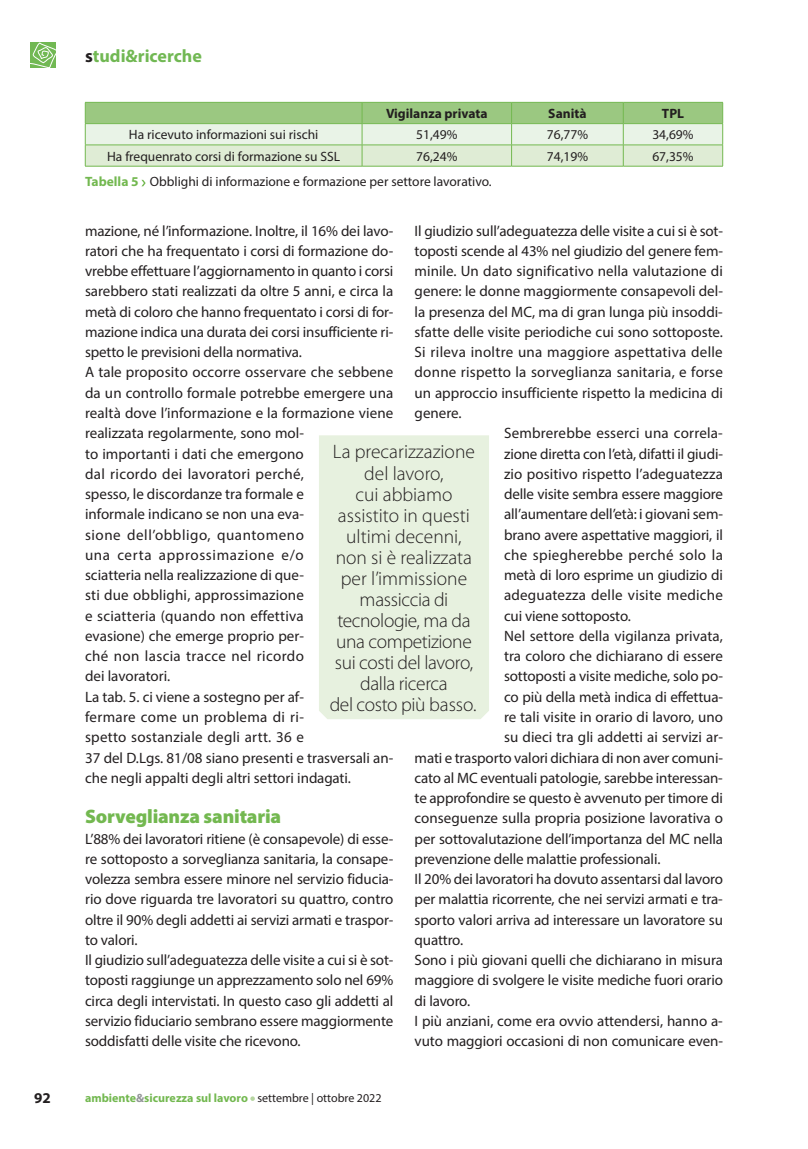
<style>
.page{position:relative;width:808px;height:1149px;background:#fff}
.page>*{position:absolute;margin:0;border:0;box-sizing:border-box;transform-origin:0 0}
.t1{font:300 19.5px/21px "Myriad Pro";color:#231f20;text-align:center}
.t2{font:900 19.5px "Myriad Pro";letter-spacing:-.01em;color:#73b850}
.t3{font:700 18px "Myriad Pro";color:#71b853}
.t4{font:15px/20.2px "Myriad Pro";letter-spacing:-.005em;color:#231f20}
.t5{font:15px "Myriad Pro";letter-spacing:.015em;color:#231f20}
.t6{font:15px "Myriad Pro";letter-spacing:.02em;color:#231f20}
.t7{font:700 15px "Myriad Pro";color:#231f20}
.t8{font:13.5px "Myriad Pro";color:#231f20}
.t9{font:700 13.5px "Myriad Pro";color:#231f20}
.t10{font:700 12px "Myriad Pro";color:#73b850}
.s1{color:#231f20}
.s2{font-weight:700;color:#73b850}
.s3{color:#939598}
.s4{font-weight:400;color:#231f20}
</style>
<div class="page">
<svg style="left:250px;top:1096px;width:5px;height:4px"></svg>
<svg style="left:30px;top:43px;width:25px;height:25px"></svg>
<hr style="left:85px;top:166px;width:277px;height:1px;background:#73b850">
<hr style="left:362px;top:166px;width:150px;height:1px;background:#73b850">
<hr style="left:512px;top:166px;width:111px;height:1px;background:#73b850">
<hr style="left:623px;top:166px;width:100px;height:1px;background:#73b850">
<svg style="left:85px;top:102px;width:638px;height:64px;background:#c7e0ba"></svg>
<hr style="left:85px;top:123px;width:277px;height:1px;background:#73b850">
<hr style="left:362px;top:123px;width:150px;height:1px;background:#73b850">
<hr style="left:512px;top:123px;width:111px;height:1px;background:#73b850">
<hr style="left:623px;top:123px;width:100px;height:1px;background:#73b850">
<svg style="left:141px;top:180px;width:5px;height:6px"></svg>
<div style="left:319px;top:435px;width:170px;height:284px;background:#e7f1df"></div>
<p class="t3" style="left:85px;top:44px;width:118px"><span class="s1">s</span>tudi&amp;ricerche</p>
<p class="t9" style="left:386px;top:105px;width:103px">Vigilanza privata</p>
<p class="t9" style="left:548px;top:105px;width:40px">Sanità</p>
<p class="t9" style="left:662px;top:105px;width:24px">TPL</p>
<p class="t8" style="left:129px;top:126px;width:191px">Ha ricevuto informazioni sui rischi</p>
<p class="t8" style="left:416px;top:126px;width:43px">51,49%</p>
<p class="t8" style="left:547px;top:126px;width:43px">76,77%</p>
<p class="t8" style="left:652px;top:126px;width:43px">34,69%</p>
<p class="t8" style="left:107px;top:148px;width:234px">Ha frequenrato corsi di formazione su SSL</p>
<p class="t8" style="left:416px;top:148px;width:43px">76,24%</p>
<p class="t8" style="left:547px;top:148px;width:43px">74,19%</p>
<p class="t8" style="left:652px;top:148px;width:43px">67,35%</p>
<p class="t8" style="left:85px;top:173px;width:408px"><span class="s2">Tabella 5</span> Obblighi di informazione e formazione per settore lavorativo.</p>
<p class="t4" style="left:85px;top:220px;width:310px">mazione, né l’informazione. Inoltre, il 16% dei lavo&shy;ratori che ha frequentato i corsi di formazione do&shy;vrebbe effettuare l’aggiornamento in quanto i corsi sarebbero stati realizzati da oltre 5 anni, e circa la metà di coloro che hanno frequentato i corsi di for&shy;mazione indica una durata dei corsi insufficiente ri&shy;spetto le previsioni della normativa.<br>A tale proposito occorre osservare che sebbene da un controllo formale potrebbe emergere una realtà dove l’informazione e la formazione viene realizzata regolarmente, sono mol-<br>to importanti i dati che emergono<br>dal ricordo dei lavoratori perché,<br>spesso, le discordanze tra formale e<br>informale indicano se non una eva-<br>sione dell’obbligo, quantomeno<br>una certa approssimazione e/o<br>sciatteria nella realizzazione di que-<br>sti due obblighi, approssimazione<br>e sciatteria (quando non effettiva<br>evasione) che emerge proprio per-<br>ché non lascia tracce nel ricordo<br>dei lavoratori.<br>La tab. 5. ci viene a sostegno per af-<br>fermare come un problema di ri-<br>spetto sostanziale degli artt. 36 e<br>37 del D.Lgs. 81/08 siano presenti e trasversali an&shy;che negli appalti degli altri settori indagati.</p>
<h1 class="t2" style="left:85px;top:803px;width:198px">Sorveglianza sanitaria</h1>
<p class="t4" style="left:85px;top:828px;width:310px">L’88% dei lavoratori ritiene (è consapevole) di esse&shy;re sottoposto a sorveglianza sanitaria, la consape&shy;volezza sembra essere minore nel servizio fiducia&shy;rio dove riguarda tre lavoratori su quattro, contro oltre il 90% degli addetti ai servizi armati e traspor&shy;to valori.<br>Il giudizio sull’adeguatezza delle visite a cui si è sot&shy;toposti raggiunge un apprezzamento solo nel 69% circa degli intervistati. In questo caso gli addetti al servizio fiduciario sembrano essere maggiormente soddisfatti delle visite che ricevono.</p>
<p class="t4" style="left:415px;top:220px;width:310px">Il giudizio sull’adeguatezza delle visite a cui si è sot-</p>
<p class="t4" style="left:415px;top:240px;width:310px">toposti scende al 43% nel giudizio del genere fem-</p>
<p class="t4" style="left:415px;top:261px;width:310px">minile. Un dato significativo nella valutazione di</p>
<p class="t4" style="left:415px;top:281px;width:310px">genere: le donne maggiormente consapevoli del-</p>
<p class="t4" style="left:415px;top:301px;width:310px">la presenza del MC, ma di gran lunga più insoddi-</p>
<p class="t4" style="left:415px;top:321px;width:310px">sfatte delle visite periodiche cui sono sottoposte.</p>
<p class="t6" style="left:415px;top:343px;width:310px">Si rileva inoltre una maggiore aspettativa delle</p>
<p class="t5" style="left:415px;top:363px;width:310px">donne rispetto la sorveglianza sanitaria, e forse</p>
<p class="t4" style="left:415px;top:382px;width:310px">un approccio insufficiente rispetto la medicina di</p>
<p class="t4" style="left:415px;top:402px;width:48px">genere.</p>
<p class="t5" style="left:504px;top:424px;width:220px">Sembrerebbe esserci una correla-</p>
<p class="t4" style="left:504px;top:443px;width:220px">zione diretta con l’età, difatti il giudi-</p>
<p class="t4" style="left:504px;top:463px;width:220px">zio positivo rispetto l’adeguatezza</p>
<p class="t4" style="left:504px;top:483px;width:220px">delle visite sembra essere maggiore</p>
<p class="t4" style="left:504px;top:504px;width:220px">all’aumentare dell’età: i giovani sem-</p>
<p class="t4" style="left:504px;top:524px;width:220px">brano avere aspettative maggiori, il</p>
<p class="t6" style="left:504px;top:545px;width:220px">che spiegherebbe perché solo la</p>
<p class="t4" style="left:504px;top:564px;width:220px">metà di loro esprime un giudizio di</p>
<p class="t5" style="left:504px;top:586px;width:220px">adeguatezza delle visite mediche</p>
<p class="t4" style="left:504px;top:605px;width:128px">cui viene sottoposto.</p>
<p class="t4" style="left:504px;top:625px;width:220px">Nel settore della vigilanza privata,</p>
<p class="t4" style="left:504px;top:645px;width:220px">tra coloro che dichiarano di essere</p>
<p class="t4" style="left:504px;top:666px;width:220px">sottoposti a visite mediche, solo po-</p>
<p class="t4" style="left:504px;top:686px;width:221px">co più della metà indica di effettua-</p>
<p class="t4" style="left:504px;top:706px;width:220px">re tali visite in orario di lavoro, uno</p>
<p class="t4" style="left:504px;top:726px;width:220px">su dieci tra gli addetti ai servizi ar-</p>
<p class="t4" style="left:415px;top:747px;width:310px">mati e trasporto valori dichiara di non aver comuni-</p>
<p class="t4" style="left:415px;top:767px;width:310px">cato al MC eventuali patologie, sarebbe interessan-</p>
<p class="t4" style="left:415px;top:787px;width:310px">te approfondire se questo è avvenuto per timore di</p>
<p class="t4" style="left:415px;top:807px;width:310px">conseguenze sulla propria posizione lavorativa o</p>
<p class="t4" style="left:415px;top:828px;width:310px">per sottovalutazione dell’importanza del MC nella</p>
<p class="t4" style="left:415px;top:848px;width:247px">prevenzione delle malattie professionali.</p>
<p class="t4" style="left:415px;top:868px;width:310px">Il 20% dei lavoratori ha dovuto assentarsi dal lavoro</p>
<p class="t4" style="left:415px;top:888px;width:310px">per malattia ricorrente, che nei servizi armati e tra-</p>
<p class="t4" style="left:415px;top:909px;width:310px">sporto valori arriva ad interessare un lavoratore su</p>
<p class="t4" style="left:415px;top:929px;width:50px">quattro.</p>
<p class="t4" style="left:415px;top:949px;width:310px">Sono i più giovani quelli che dichiarano in misura</p>
<p class="t4" style="left:415px;top:969px;width:310px">maggiore di svolgere le visite mediche fuori orario</p>
<p class="t4" style="left:415px;top:990px;width:57px">di lavoro.</p>
<p class="t4" style="left:415px;top:1010px;width:310px">I più anziani, come era ovvio attendersi, hanno a-</p>
<p class="t4" style="left:415px;top:1030px;width:310px">vuto maggiori occasioni di non comunicare even-</p>
<h1 class="t1" style="left:330px;top:441px;width:148px">La precarizzazione del lavoro,<br>cui abbiamo assistito in questi ultimi decenni, non si è realizzata per l’immissione massiccia di tecnologie, ma da una competizione sui costi del lavoro, dalla ricerca<br>del costo più basso.</h1>
<p class="t7" style="left:34px;top:1087px;width:18px">92</p>
<p class="t10" style="left:85px;top:1089px;width:298px">ambiente<span class="s3">&amp;</span>sicurezza sul lavoro <span class="s4">settembre | ottobre 2022</span></p>
</div>
